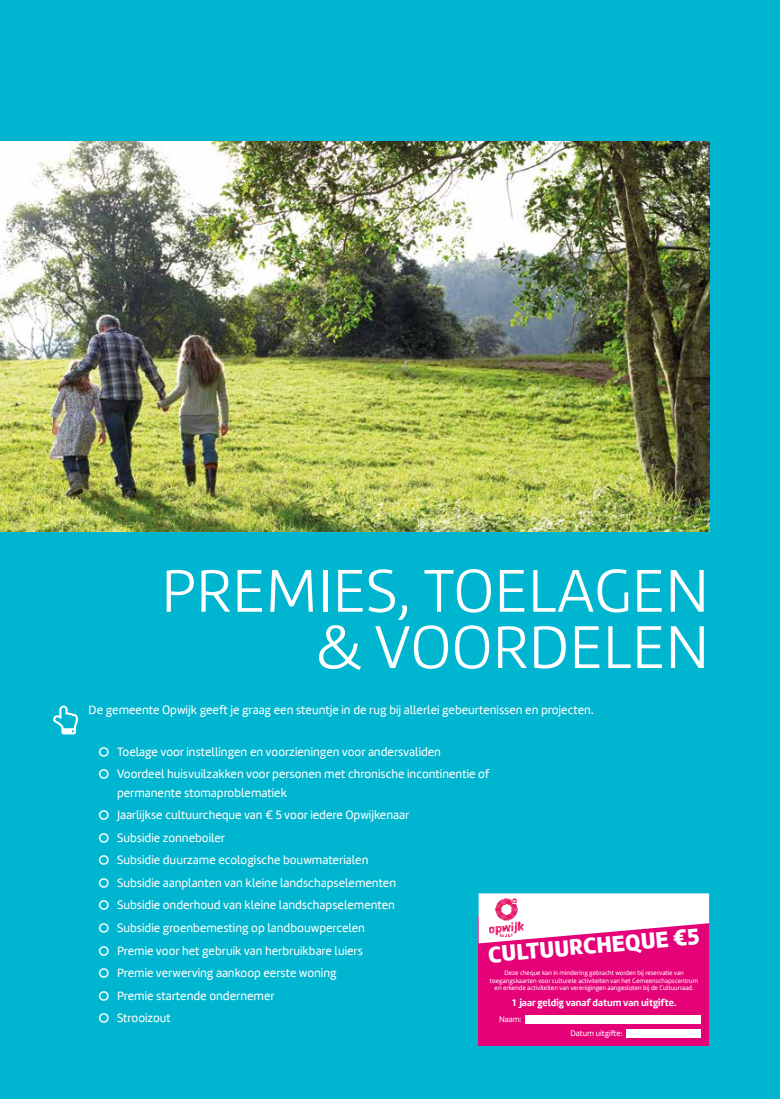
<style>
.page{position:relative;width:780px;height:1099px;background:#fff}
.page>*{position:absolute;margin:0;border:0;box-sizing:border-box;transform-origin:0 0}
.t1{font:300 62.5px/56.2px "Marine";color:#fff;text-align:right}
.t2{font:900 23.25px "Marine";color:#fff}
.t3{font:12.5px/22.5px "Marine";color:#fff}
.t4{font:700 10px "Marine";color:#fff}
.t5{font:8.38px "Marine";color:#fff}
.t6{font:6.62px/7.5px "Marine";color:#fff;text-align:center}
</style>
<div class="page">
<div style="left:0;top:0;width:780px;height:1098px;background:#00b5cf"></div>
<svg style="left:53px;top:705px;width:25px;height:29px"></svg>
<img style="left:0;top:142px;width:709px;height:389px">
<div style="left:478px;top:916px;width:231px;height:129px;background:#e50178"></div>
<div style="left:525px;top:1014px;width:175px;height:9px;background:#fff"></div>
<div style="left:626px;top:1029px;width:74px;height:9px;background:#fff"></div>
<svg style="left:478px;top:893px;width:232px;height:50px"></svg>
<h1 class="t1" style="left:161px;top:562px;width:549px">PREMIES, TOELAGEN &amp; VOORDELEN</h1>
<p class="t3" style="left:89px;top:699px;width:506px">De gemeente Opwijk geeft je graag een steuntje in de rug bij allerlei gebeurtenissen en projecten.</p>
<p class="t3" style="left:117px;top:740px;width:373px">Toelage voor instellingen en voorzieningen voor andersvaliden<br>Voordeel huisvuilzakken voor personen met chronische incontinentie of</p>
<p class="t3" style="left:117px;top:781px;width:294px">permanente stomaproblematiek<br>Jaarlijkse cultuurcheque van € 5 voor iedere Opwijkenaar Subsidie zonneboiler<br>Subsidie duurzame ecologische bouwmaterialen Subsidie aanplanten van kleine landschapselementen Subsidie onderhoud van kleine landschapselementen Subsidie groenbemesting op landbouwpercelen<br>Premie voor het gebruik van herbruikbare luiers<br>Premie verwerving aankoop eerste woning<br>Premie startende ondernemer<br>Strooizout</p>
<h2 class="t2" style="left:487px;top:939px;width:213px;rotate:-5deg">CULTUURCHEQUE €5</h2>
<p class="t6" style="left:490px;top:969px;width:210px">Deze cheque kan in mindering gebracht worden bij reservatie van toegangskaarten voor culturele activiteiten van het Gemeenschapscentrum en erkende activiteiten van verenigingen aangesloten bij de Cultuurraad.</p>
<p class="t4" style="left:512px;top:996px;width:166px">1 jaar geldig vanaf datum van uitgifte.</p>
<p class="t5" style="left:499px;top:1013px;width:24px">Naam:</p>
<p class="t5" style="left:570px;top:1028px;width:54px">Datum uitgifte:</p>
</div>
